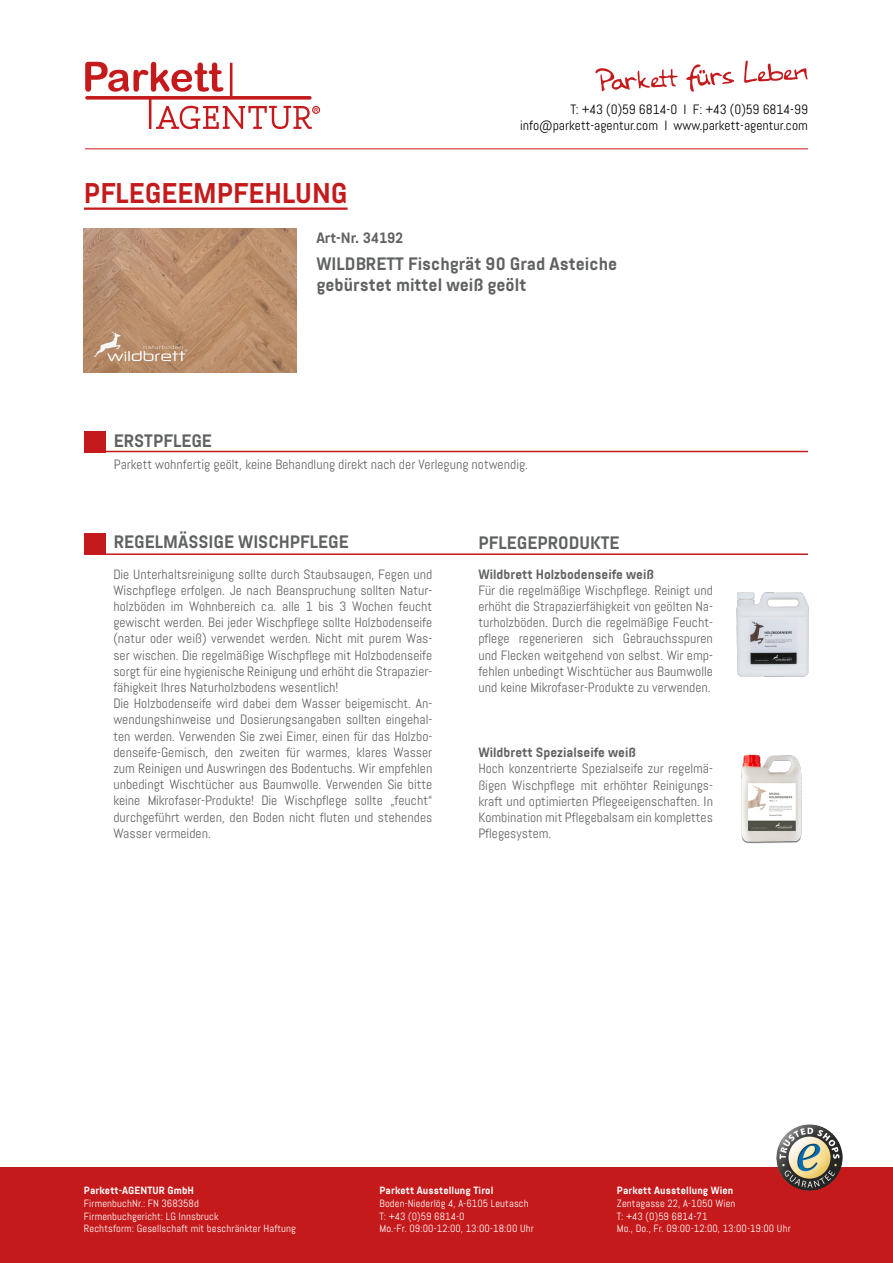
<style>
.page{position:relative;width:893px;height:1263px;background:#fff}
.page>*{position:absolute;margin:0;border:0;box-sizing:border-box;transform-origin:0 0}
.t1{font:700 28.5px "Abel Pro";color:#c51a1b}
.t2{font:700 18px/21px "Abel Pro";color:#606262}
.t3{font:700 15px "Abel Pro";color:#606262}
.t4{font:13.5px/16.2px "Abel Pro";color:#606262;text-align:justify}
.t5{font:13.5px/16.2px "Abel Pro";color:#000;text-align:right}
.t6{font:700 13.5px "Abel Pro";color:#606262}
.t7{font:10.5px/12.6px "Abel Pro";letter-spacing:.01em;color:#fff}
.t8{font:700 10.5px "Abel Pro";letter-spacing:.01em;color:#fff}
</style>
<div class="page">
<div style="left:0;top:1168px;width:893px;height:95px;background:#c51a1b"></div>
<svg style="left:85px;top:62px;width:235px;height:67px"></svg>
<img style="left:776px;top:1124px;width:67px;height:67px">
<hr style="left:85px;top:149px;width:723px;height:1px;background:#c51a1b">
<svg style="left:686px;top:64px;width:48px;height:28px"></svg>
<svg style="left:595px;top:68px;width:83px;height:23px"></svg>
<svg style="left:744px;top:61px;width:64px;height:22px"></svg>
<div style="left:84px;top:431px;width:21px;height:21px;background:#c51a1b"></div>
<hr style="left:105px;top:451px;width:703px;height:1px;background:#c51a1b">
<div style="left:84px;top:534px;width:21px;height:21px;background:#c51a1b"></div>
<hr style="left:105px;top:553px;width:703px;height:2px;background:#c51a1b">
<hr style="left:84px;top:207px;width:264px;height:3px;background:#c51a1b">
<img style="left:84px;top:229px;width:213px;height:144px">
<svg style="left:94px;top:331px;width:93px;height:30px;background:#bf9a7c"></svg>
<img style="left:736px;top:592px;width:73px;height:85px">
<img style="left:741px;top:754px;width:61px;height:90px">
<p class="t5" style="left:520px;top:101px;width:289px">T: +43 (0)59 6814-0 I F: +43 (0)59 6814-99 info@parkett-agentur.com I www.parkett-agentur.com</p>
<h1 class="t1" style="left:84px;top:173px;width:17px">pflege</h1>
<h1 class="t1" style="left:177px;top:173px;width:172px">EMPFEHLUNG</h1>
<p class="t3" style="left:316px;top:227px;width:88px">Art-Nr. 34192</p>
<h2 class="t2" style="left:316px;top:253px;width:302px">WILDBRETT Fischgrät 90 Grad Asteiche gebürstet mittel weiß geölt</h2>
<h2 class="t2" style="left:114px;top:430px;width:100px">ERSTPFLEGE</h2>
<p class="t4" style="left:114px;top:456px;width:416px">Parkett wohnfertig geölt, keine Behandlung direkt nach der Verlegung notwendig.</p>
<h2 class="t2" style="left:114px;top:532px;width:237px">REGELMÄSSIGE WISCHPFLEGE</h2>
<p class="t4" style="left:113px;top:566px;width:320px;text-align:left">Die Unterhaltsreinigung sollte durch Staubsaugen, Fegen und Wischpflege erfolgen. Je nach Beanspruchung sollten Natur&shy;holzböden im Wohnbereich ca. alle 1 bis 3 Wochen feucht gewischt werden. Bei jeder Wischpflege sollte Holzbodenseife (natur oder weiß) verwendet werden. Nicht mit purem Was&shy;ser wischen. Die regelmäßige Wischpflege mit Holzbodenseife sorgt für eine hygienische Reinigung und erhöht die Strapazier&shy;fähigkeit Ihres Naturholzbodens wesentlich!<br>Die Holzbodenseife wird dabei dem Wasser beigemischt. An&shy;wendungshinweise und Dosierungsangaben sollten eingehal&shy;ten werden. Verwenden Sie zwei Eimer, einen für das Holzbo&shy;denseife-Gemisch, den zweiten für warmes, klares Wasser zum Reinigen und Auswringen des Bodentuchs. Wir empfehlen unbedingt Wischtücher aus Baumwolle. Verwenden Sie bitte keine Mikrofaser-Produkte! Die Wischpflege sollte „feucht“ durchgeführt werden, den Boden nicht fluten und stehendes Wasser vermeiden.</p>
<h2 class="t2" style="left:478px;top:532px;width:143px">pFLEGEPRODUKTE</h2>
<p class="t6" style="left:478px;top:564px;width:177px">Wildbrett Holzbodenseife weiß</p>
<p class="t4" style="left:478px;top:582px;width:236px">Für die regelmäßige Wischpflege. Reinigt und erhöht die Strapazierfähigkeit von geölten Na&shy;turholzböden. Durch die regelmäßige Feucht&shy;pflege regenerieren sich Gebrauchsspuren und Flecken weitgehend von selbst. Wir emp&shy;fehlen unbedingt Wischtücher aus Baumwolle und keine Mikrofaser-Produkte zu verwenden.</p>
<p class="t6" style="left:478px;top:743px;width:159px">Wildbrett Spezialseife weiß</p>
<p class="t4" style="left:478px;top:761px;width:236px">Hoch konzentrierte Spezialseife zur regelmä&shy;ßigen Wischpflege mit erhöhter Reinigungs&shy;kraft und optimierten Pflegeeigenschaften. In Kombination mit Pflegebalsam ein komplettes Pflegesystem.</p>
<p class="t8" style="left:84px;top:1183px;width:112px">Parkett-AGENTUR GmbH</p>
<p class="t7" style="left:84px;top:1197px;width:214px">FirmenbuchNr.: FN 368358d<br>Firmenbuchgericht: LG Innsbruck<br>Rechtsform: Gesellschaft mit beschränkter Haftung</p>
<p class="t8" style="left:379px;top:1183px;width:115px">Parkett Ausstellung Tirol</p>
<p class="t7" style="left:379px;top:1197px;width:156px">Boden-Niederlög 4, A-6105 Leutasch<br>T: +43 (0)59 6814-0<br>Mo.-Fr. 09:00-12:00, 13:00-18:00 Uhr</p>
<p class="t8" style="left:617px;top:1183px;width:118px">Parkett Ausstellung Wien</p>
<p class="t7" style="left:617px;top:1197px;width:175px">Zentagasse 22, A-1050 Wien<br>T: +43 (0)59 6814-71<br>Mo., Do., Fr. 09:00-12:00, 13:00-19:00 Uhr</p>
</div>
